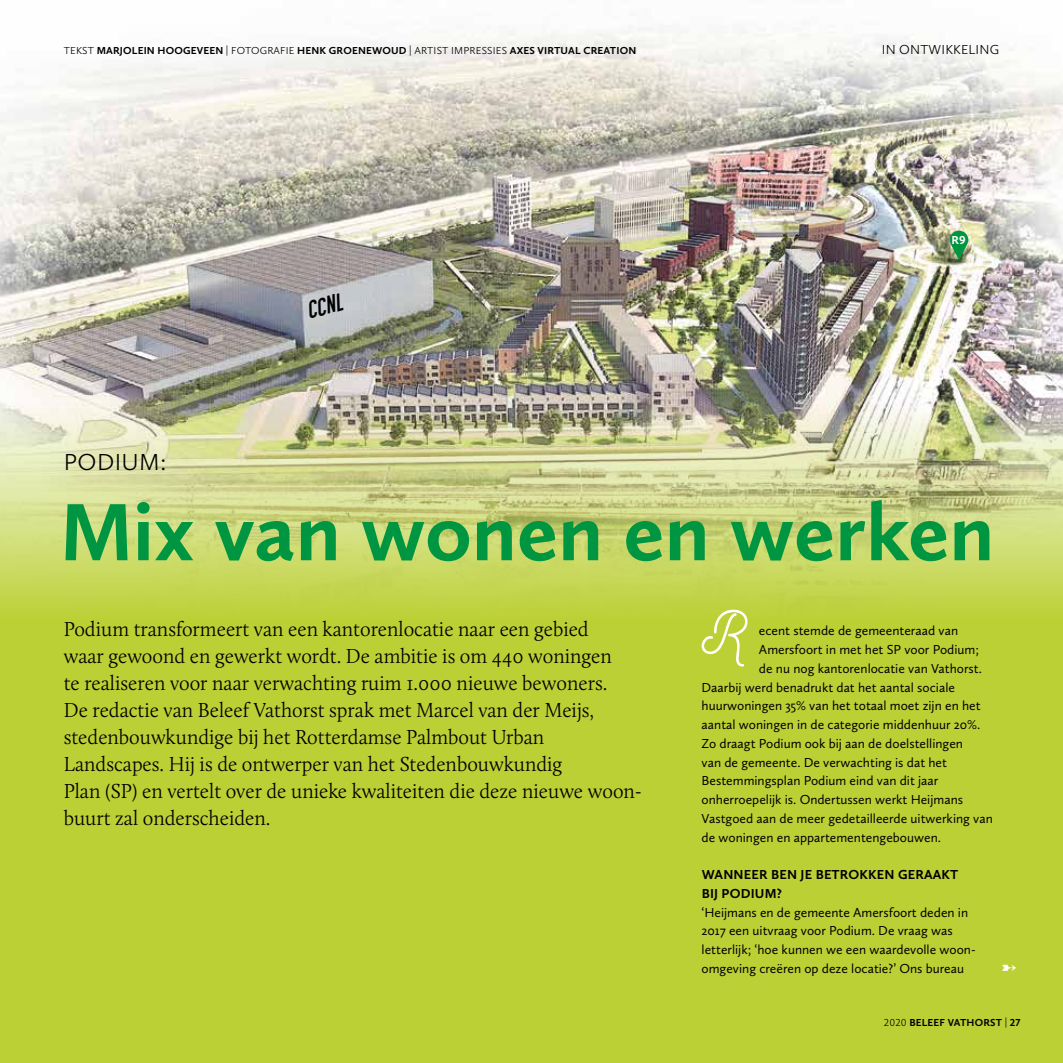
<style>
.page{position:relative;width:1063px;height:1063px;background:#bbd034}
.page>*{position:absolute;margin:0;border:0;box-sizing:border-box;transform-origin:0 0}
.t1{font:700 84px "Calluna Sans";color:#009641}
.t2{font:60px "Nickainley";color:#fff}
.t3{font:italic 700 24.45px "Korolev Compressed";color:#000}
.t4{font:300 24px "Calluna Sans";letter-spacing:.015em;color:#000}
.t5{font:300 21px/27px "Calluna";color:#000;scale:.96 1}
.t6{font:13.5px/18.8px "Calluna Sans";color:#000}
.t7{font:700 13.5px/18.8px "Calluna Sans";letter-spacing:.015em;color:#000}
.t8{font:300 13.5px "Calluna Sans";letter-spacing:.015em;color:#000}
.t9{font:700 12px "Calluna Sans";color:#fff}
.t10{font:700 10.5px "Calluna Sans";letter-spacing:.015em;color:#000}
.s1{font-weight:300}
</style>
<div class="page">
<img style="left:0;top:0;width:1063px;height:611px">
<svg style="left:950px;top:231px;width:18px;height:29px"></svg>
<p class="t10" style="left:64px;top:44px;width:574px"><span class="s1">TEKST</span> MARJOLEIN HOOGEVEEN <span class="s1">| FOTOGRAFIE</span> HENK GROENEWOUD <span class="s1">| ARTIST IMPRESSIES</span> AXES VIRTUAL CREATION</p>
<h3 class="t4" style="left:64px;top:447px;width:104px">PODIUM:</h3>
<h3 class="t3" style="left:303px;top:298px;width:38px;rotate:-16deg">CCNL</h3>
<p class="t8" style="left:882px;top:41px;width:119px">IN ONTWIKKELING</p>
<p class="t9" style="left:951px;top:232px;width:16px">R9</p>
<h1 class="t1" style="left:60px;top:480px;width:936px">Mix van wonen en werken</h1>
<p class="t5" style="left:64px;top:615px;width:604px">Podium transformeert van een kantorenlocatie naar een gebied<br>waar gewoond en gewerkt wordt. De ambitie is om 440 woningen<br>te realiseren voor naar verwachting ruim 1.000 nieuwe bewoners.<br>De redactie van Beleef Vathorst sprak met Marcel van der Meijs, stedenbouwkundige bij het Rotterdamse Palmbout Urban Landscapes. Hij is de ontwerper van het Stedenbouwkundig<br>Plan (SP) en vertelt over de unieke kwaliteiten die deze nieuwe woon&shy;buurt zal onderscheiden.</p>
<h2 class="t2" style="left:702px;top:594px;width:45px">R</h2>
<p class="t6" style="left:759px;top:621px;width:201px">ecent stemde de gemeenteraad van</p>
<p class="t6" style="left:759px;top:640px;width:222px">Amersfoort in met het SP voor Podium;</p>
<p class="t6" style="left:759px;top:659px;width:225px">de nu nog kantorenlocatie van Vathorst.</p>
<p class="t6" style="left:702px;top:677px;width:255px">Daarbij werd benadrukt dat het aantal sociale</p>
<p class="t6" style="left:702px;top:696px;width:281px">huurwoningen 35% van het totaal moet zijn en het</p>
<p class="t6" style="left:702px;top:715px;width:280px">aantal woningen in de categorie middenhuur 20%.</p>
<p class="t6" style="left:702px;top:734px;width:263px">Zo draagt Podium ook bij aan de doelstellingen</p>
<p class="t6" style="left:702px;top:752px;width:247px">van de gemeente. De verwachting is dat het</p>
<p class="t6" style="left:702px;top:771px;width:238px">Bestemmingsplan Podium eind van dit jaar</p>
<p class="t6" style="left:702px;top:790px;width:263px">onherroepelijk is. Ondertussen werkt Heijmans</p>
<p class="t6" style="left:702px;top:809px;width:293px">Vastgoed aan de meer gedetailleerde uitwerking van</p>
<p class="t6" style="left:702px;top:827px;width:241px">de woningen en appartementengebouwen.</p>
<p class="t7" style="left:702px;top:865px;width:258px">WANNEER BEN JE BETROKKEN GERAAKT<br>BIJ PODIUM?</p>
<p class="t6" style="left:702px;top:902px;width:276px">‘Heijmans en de gemeente Amersfoort deden in 2017 een uitvraag voor Podium. De vraag was letterlijk; ‘hoe kunnen we een waardevolle woon&shy;omgeving creëren op deze locatie?’ Ons bureau</p>
<p class="t10" style="left:884px;top:1016px;width:138px"><span class="s1">2020</span> BELEEF VATHORST <span class="s1">|</span> 27</p>
</div>
